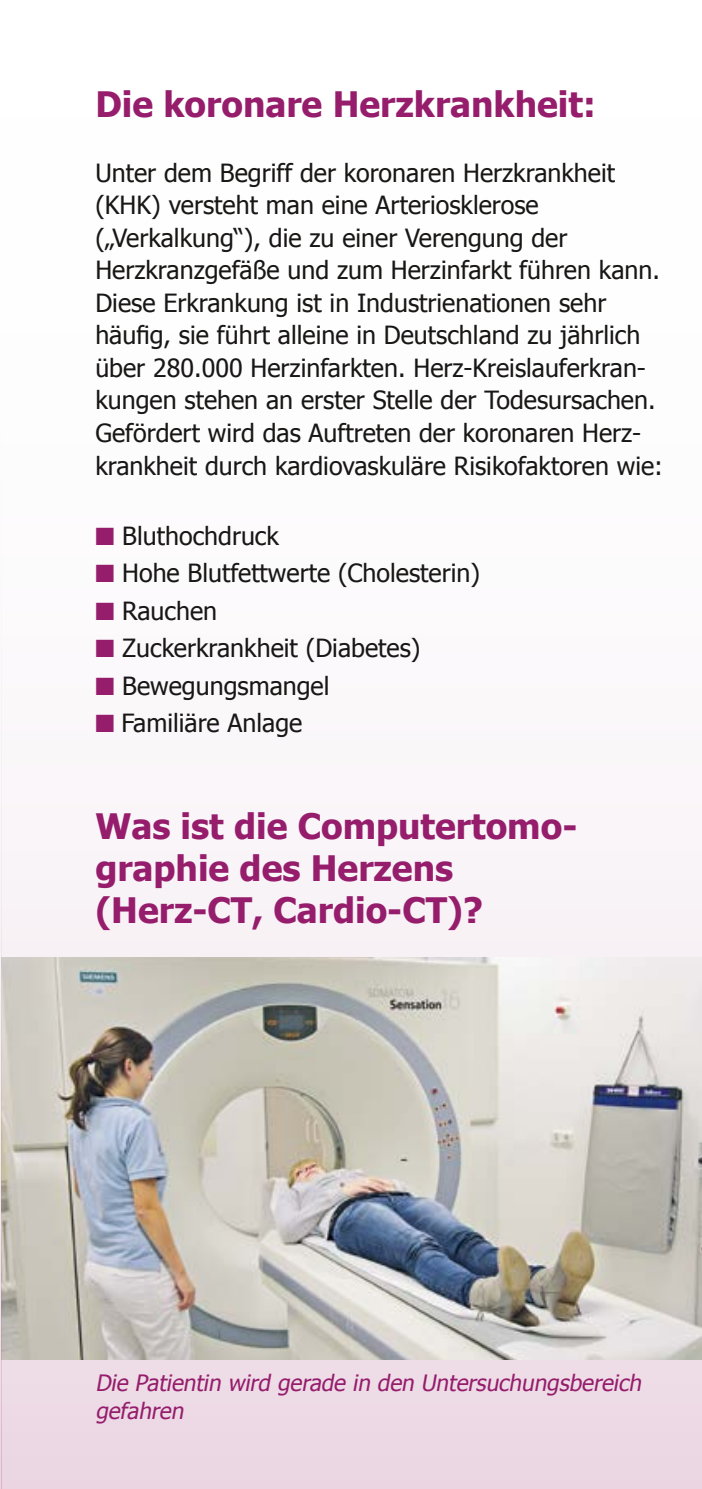
<style>
.page{position:relative;width:702px;height:1489px;background:#fff}
.page>*{position:absolute;margin:0;border:0;box-sizing:border-box;transform-origin:0 0}
.t1{font:700 35px/42px "Tahoma";color:#951d6c}
.t2{font:25px/32.5px "Tahoma";color:#181716}
.t3{font:italic 22.5px/27.5px "Tahoma";color:#951d6c}
.s1{color:#951d6c}
</style>
<div class="page">
<svg style="left:2px;top:850px;width:700px;height:638px"></svg>
<img style="left:2px;top:957px;width:700px;height:402px">
<svg style="left:0;top:646px;width:2px;height:842px"></svg>
<h1 class="t1" style="left:95px;top:81px;width:502px">Die koronare Herzkrankheit:</h1>
<p class="t2" style="left:95px;top:155px;width:569px">Unter dem Begriff der koronaren Herzkrankheit (KHK) versteht man eine Arteriosklerose („Verkalkung“), die zu einer Verengung der Herzkranzgefäße und zum Herzinfarkt führen kann.<br>Diese Erkrankung ist in Industrienationen sehr häufig, sie führt alleine in Deutschland zu jährlich über 280.000 Herzinfarkten. Herz-Kreislauferkran&shy;kungen stehen an erster Stelle der Todesursachen.<br>Gefördert wird das Auftreten der koronaren Herz&shy;krankheit durch kardiovaskuläre Risikofaktoren wie:</p>
<p class="t2" style="left:95px;top:518px;width:185px"><span class="s1">■</span> Bluthochdruck</p>
<p class="t2" style="left:95px;top:555px;width:386px"><span class="s1">■</span> Hohe Blutfettwerte (Cholesterin)</p>
<p class="t2" style="left:95px;top:593px;width:123px"><span class="s1">■</span> Rauchen</p>
<p class="t2" style="left:95px;top:630px;width:326px"><span class="s1">■</span> Zuckerkrankheit (Diabetes)</p>
<p class="t2" style="left:95px;top:668px;width:236px"><span class="s1">■</span> Bewegungsmangel</p>
<p class="t2" style="left:95px;top:705px;width:208px"><span class="s1">■</span> Familiäre Anlage</p>
<h1 class="t1" style="left:95px;top:803px;width:483px">Was ist die Computertomo&shy;graphie des Herzens (Herz-CT, Cardio-CT)?</h1>
<p class="t3" style="left:95px;top:1367px;width:552px">Die Patientin wird gerade in den Untersuchungsbereich gefahren</p>
</div>
